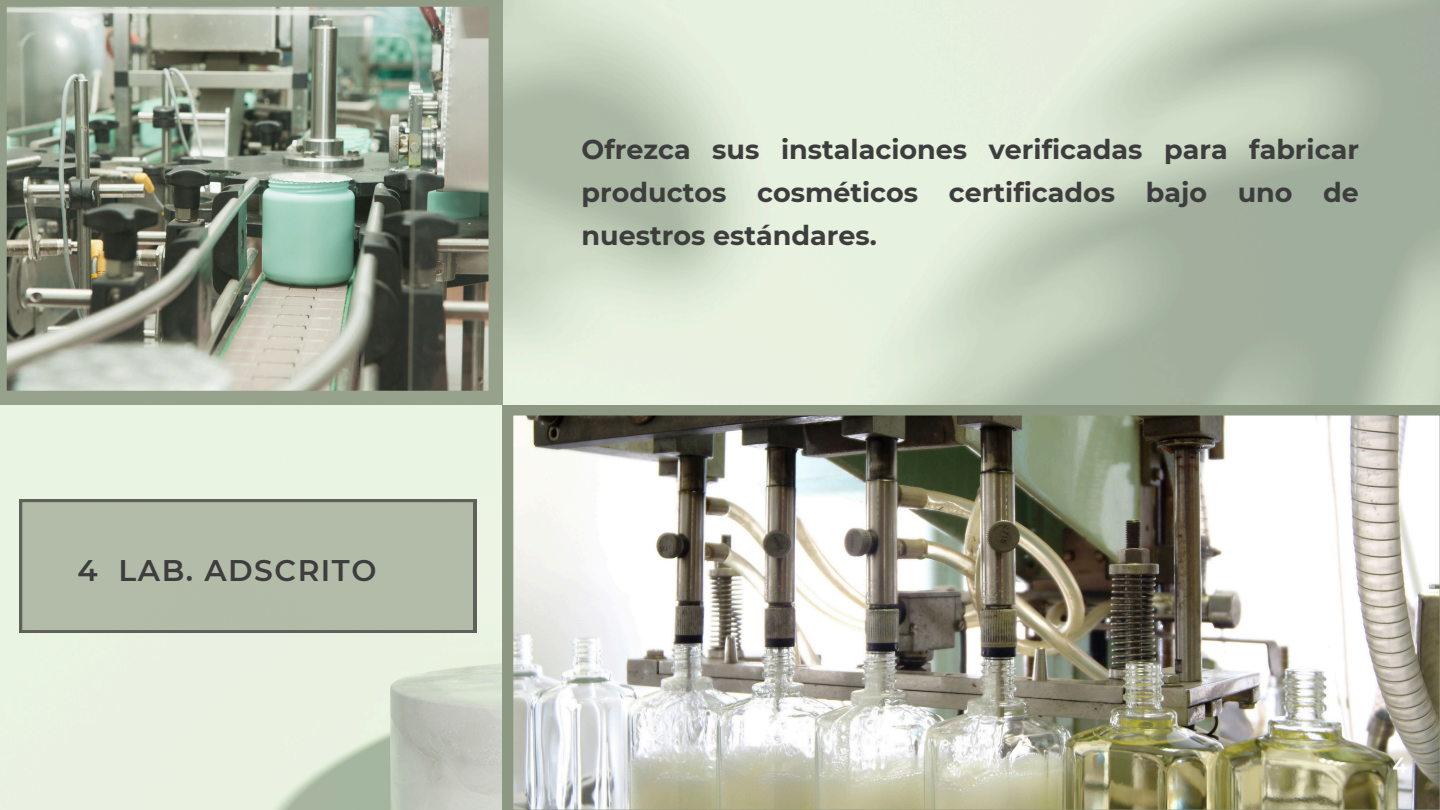
<style>
.page{position:relative;width:1440px;height:810px;background:#fff}
.page>*{position:absolute;margin:0;border:0;box-sizing:border-box;transform-origin:0 0}
.t1{font:600 29.8px "Montserrat";letter-spacing:.05em;color:#3d3d3d}
.t2{font:700 27px/42.8px "Montserrat";color:#3d3d3d;text-align:justify}
.t3{font:600 22px "Montserrat";color:#fff}
</style>
<div class="page">
<img style="left:0;top:0;width:1440px;height:810px">
<img style="left:503px;top:405px;width:937px;height:405px">
<img style="left:0;top:0;width:502px;height:405px">
<div style="left:19px;top:499px;width:457px;height:134px;background:#b2bca8"></div>
<h1 class="t1" style="left:77px;top:552px;width:301px">4 LAB. ADSCRITO</h1>
<p class="t2" style="left:582px;top:128px;width:779px">Ofrezca sus instalaciones verificadas para fabricar productos cosméticos certificados bajo uno de nuestros estándares.</p>
<p class="t3" style="left:1393px;top:752px;width:16px">4</p>
</div>
